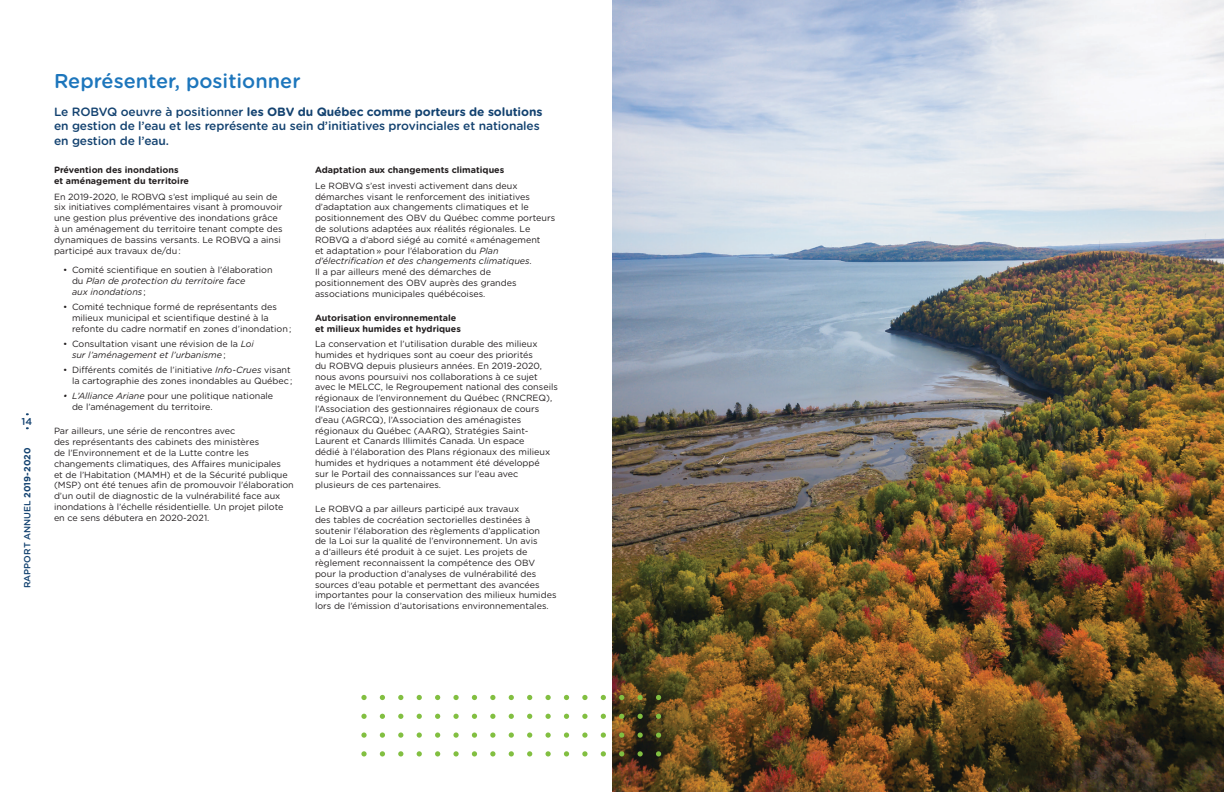
<style>
.page{position:relative;width:1224px;height:792px;background:#fff}
.page>*{position:absolute;margin:0;border:0;box-sizing:border-box;transform-origin:0 0}
.t1{font:500 20px "Gotham Rounded";color:#1d76bc}
.t2{font:500 12px/14.4px "Gotham Rounded";letter-spacing:-.01em;color:#134270}
.t3{font:500 10px "Gotham Rounded";color:#134270}
.t4{font:9px/10.8px "Gotham Rounded";color:#231f20}
.t5{font:700 9px/10.8px "Gotham Rounded";color:#231f20}
.t6{font:italic 9px/10.8px "Gotham Rounded";color:#231f20}
.t7{font:500 9px "Gotham Rounded";color:#134270}
.s1{font-weight:700}
.s2{font-style:normal}
.s3{font-style:italic}
</style>
<div class="page">
<img style="left:612px;top:0;width:612px;height:792px">
<svg style="left:361px;top:751px;width:6px;height:6px"></svg>
<svg style="left:361px;top:732px;width:6px;height:6px"></svg>
<svg style="left:361px;top:714px;width:6px;height:5px"></svg>
<svg style="left:361px;top:695px;width:6px;height:5px"></svg>
<svg style="left:380px;top:751px;width:5px;height:6px"></svg>
<svg style="left:380px;top:732px;width:5px;height:6px"></svg>
<svg style="left:380px;top:714px;width:5px;height:5px"></svg>
<svg style="left:380px;top:695px;width:5px;height:5px"></svg>
<svg style="left:398px;top:751px;width:5px;height:6px"></svg>
<svg style="left:398px;top:732px;width:5px;height:6px"></svg>
<svg style="left:398px;top:714px;width:5px;height:5px"></svg>
<svg style="left:398px;top:695px;width:5px;height:5px"></svg>
<svg style="left:417px;top:751px;width:5px;height:6px"></svg>
<svg style="left:417px;top:732px;width:5px;height:6px"></svg>
<svg style="left:417px;top:714px;width:5px;height:5px"></svg>
<svg style="left:417px;top:695px;width:5px;height:5px"></svg>
<svg style="left:453px;top:751px;width:6px;height:6px"></svg>
<svg style="left:453px;top:732px;width:6px;height:6px"></svg>
<svg style="left:453px;top:714px;width:6px;height:5px"></svg>
<svg style="left:453px;top:695px;width:6px;height:5px"></svg>
<svg style="left:490px;top:751px;width:5px;height:6px"></svg>
<svg style="left:490px;top:732px;width:5px;height:6px"></svg>
<svg style="left:490px;top:714px;width:5px;height:5px"></svg>
<svg style="left:490px;top:695px;width:5px;height:5px"></svg>
<svg style="left:435px;top:751px;width:5px;height:6px"></svg>
<svg style="left:435px;top:732px;width:5px;height:6px"></svg>
<svg style="left:435px;top:714px;width:5px;height:5px"></svg>
<svg style="left:435px;top:695px;width:5px;height:5px"></svg>
<svg style="left:472px;top:751px;width:5px;height:6px"></svg>
<svg style="left:472px;top:732px;width:5px;height:6px"></svg>
<svg style="left:472px;top:714px;width:5px;height:5px"></svg>
<svg style="left:472px;top:695px;width:5px;height:5px"></svg>
<svg style="left:527px;top:751px;width:5px;height:6px"></svg>
<svg style="left:527px;top:732px;width:5px;height:6px"></svg>
<svg style="left:527px;top:714px;width:5px;height:5px"></svg>
<svg style="left:527px;top:695px;width:5px;height:5px"></svg>
<svg style="left:509px;top:751px;width:5px;height:6px"></svg>
<svg style="left:509px;top:732px;width:5px;height:6px"></svg>
<svg style="left:509px;top:714px;width:5px;height:5px"></svg>
<svg style="left:509px;top:695px;width:5px;height:5px"></svg>
<svg style="left:545px;top:751px;width:6px;height:6px"></svg>
<svg style="left:545px;top:732px;width:6px;height:6px"></svg>
<svg style="left:545px;top:714px;width:6px;height:5px"></svg>
<svg style="left:545px;top:695px;width:6px;height:5px"></svg>
<svg style="left:564px;top:751px;width:5px;height:6px"></svg>
<svg style="left:564px;top:732px;width:5px;height:6px"></svg>
<svg style="left:564px;top:714px;width:5px;height:5px"></svg>
<svg style="left:564px;top:695px;width:5px;height:5px"></svg>
<svg style="left:582px;top:751px;width:6px;height:6px"></svg>
<svg style="left:582px;top:732px;width:6px;height:6px"></svg>
<svg style="left:582px;top:714px;width:6px;height:5px"></svg>
<svg style="left:582px;top:695px;width:6px;height:5px"></svg>
<svg style="left:601px;top:751px;width:5px;height:6px"></svg>
<svg style="left:601px;top:732px;width:5px;height:6px"></svg>
<svg style="left:601px;top:714px;width:5px;height:5px"></svg>
<svg style="left:601px;top:695px;width:5px;height:5px"></svg>
<svg style="left:619px;top:751px;width:5px;height:6px"></svg>
<svg style="left:619px;top:732px;width:5px;height:6px"></svg>
<svg style="left:619px;top:714px;width:5px;height:5px"></svg>
<svg style="left:619px;top:695px;width:5px;height:5px"></svg>
<svg style="left:638px;top:751px;width:5px;height:6px"></svg>
<svg style="left:638px;top:732px;width:5px;height:6px"></svg>
<svg style="left:638px;top:714px;width:5px;height:5px"></svg>
<svg style="left:638px;top:695px;width:5px;height:5px"></svg>
<svg style="left:656px;top:751px;width:5px;height:6px"></svg>
<svg style="left:656px;top:732px;width:5px;height:6px"></svg>
<svg style="left:656px;top:714px;width:5px;height:5px"></svg>
<svg style="left:656px;top:695px;width:5px;height:5px"></svg>
<p class="t3" style="left:21px;top:414px;width:12px">14</p>
<p class="t7" style="left:21px;top:588px;width:142px;rotate:-90deg">RAPPORT ANNUEL <span class="s1">2019-2020</span></p>
<h1 class="t1" style="left:54px;top:67px;width:248px">Représenter, positionner</h1>
<h2 class="t2" style="left:54px;top:104px;width:490px">Le ROBVQ oeuvre à positionner <span class="s1">les OBV du Québec comme porteurs de solutions </span>en gestion de l’eau et les représente au sein d’initiatives provinciales et nationales en gestion de l’eau.</h2>
<p class="t5" style="left:54px;top:165px;width:137px">Prévention des inondations et aménagement du territoire</p>
<p class="t4" style="left:54px;top:191px;width:230px">En 2019-2020, le ROBVQ s’est impliqué au sein de six initiatives complémentaires visant à promouvoir une gestion plus préventive des inondations grâce à un aménagement du territoire tenant compte des dynamiques de bassins versants. Le ROBVQ a ainsi participé aux travaux de/du :</p>
<p class="t6" style="left:72px;top:264px;width:202px;text-indent:-9px"><span class="s2">• Comité scientifique en soutien à l’élaboration du</span> Plan de protection du territoire face<br>aux inondations <span class="s2">;</span></p>
<p class="t4" style="left:72px;top:301px;width:221px;text-indent:-9px">• Comité technique formé de représentants des milieux municipal et scientifique destiné à la refonte du cadre normatif en zones d’inondation ;</p>
<p class="t4" style="left:72px;top:338px;width:183px;text-indent:-9px">• Consultation visant une révision de la <span class="s3">Loi sur l’aménagement et l’urbanisme</span> ;</p>
<p class="t4" style="left:63px;top:364px;width:231px;text-align:right">• Différents comités de l’initiative <span class="s3">Info-Crues</span> visant la cartographie des zones inondables au Québec ;</p>
<p class="t4" style="left:72px;top:390px;width:203px;text-indent:-9px"><span class="s3">• L’Alliance Ariane</span> pour une politique nationale de l’aménagement du territoire.</p>
<p class="t4" style="left:54px;top:426px;width:241px">Par ailleurs, une série de rencontres avec<br>des représentants des cabinets des ministères<br>de l’Environnement et de la Lutte contre les changements climatiques, des Affaires municipales<br>et de l’Habitation (MAMH) et de la Sécurité publique (MSP) ont été tenues afin de promouvoir l’élaboration d’un outil de diagnostic de la vulnérabilité face aux inondations à l’échelle résidentielle. Un projet pilote en ce sens débutera en 2020-2021.</p>
<p class="t5" style="left:315px;top:165px;width:191px">Adaptation aux changements climatiques</p>
<p class="t4" style="left:315px;top:180px;width:242px">Le ROBVQ s’est investi activement dans deux démarches visant le renforcement des initiatives d’adaptation aux changements climatiques et le positionnement des OBV du Québec comme porteurs de solutions adaptées aux réalités régionales. Le ROBVQ a d’abord siégé au comité « aménagement<br>et adaptation » pour l’élaboration du <span class="s3">Plan d’électrification et des changements climatiques</span>.<br>Il a par ailleurs mené des démarches de positionnement des OBV auprès des grandes associations municipales québécoises.</p>
<p class="t5" style="left:315px;top:312px;width:147px">Autorisation environnementale et milieux humides et hydriques</p>
<p class="t4" style="left:315px;top:338px;width:244px">La conservation et l’utilisation durable des milieux humides et hydriques sont au coeur des priorités<br>du ROBVQ depuis plusieurs années. En 2019-2020, nous avons poursuivi nos collaborations à ce sujet avec le MELCC, le Regroupement national des conseils régionaux de l’environnement du Québec (RNCREQ), l’Association des gestionnaires régionaux de cours d’eau (AGRCQ), l’Association des aménagistes régionaux du Québec (AARQ), Stratégies Saint-Laurent et Canards Illimités Canada. Un espace<br>dédié à l’élaboration des Plans régionaux des milieux humides et hydriques a notamment été développé<br>sur le Portail des connaissances sur l’eau avec plusieurs de ces partenaires.</p>
<p class="t4" style="left:315px;top:503px;width:243px">Le ROBVQ a par ailleurs participé aux travaux<br>des tables de cocréation sectorielles destinées à soutenir l’élaboration des règlements d’application<br>de la Loi sur la qualité de l’environnement. Un avis<br>a d’ailleurs été produit à ce sujet. Les projets de règlement reconnaissent la compétence des OBV pour la production d’analyses de vulnérabilité des sources d’eau potable et permettant des avancées importantes pour la conservation des milieux humides lors de l’émission d’autorisations environnementales.</p>
</div>
